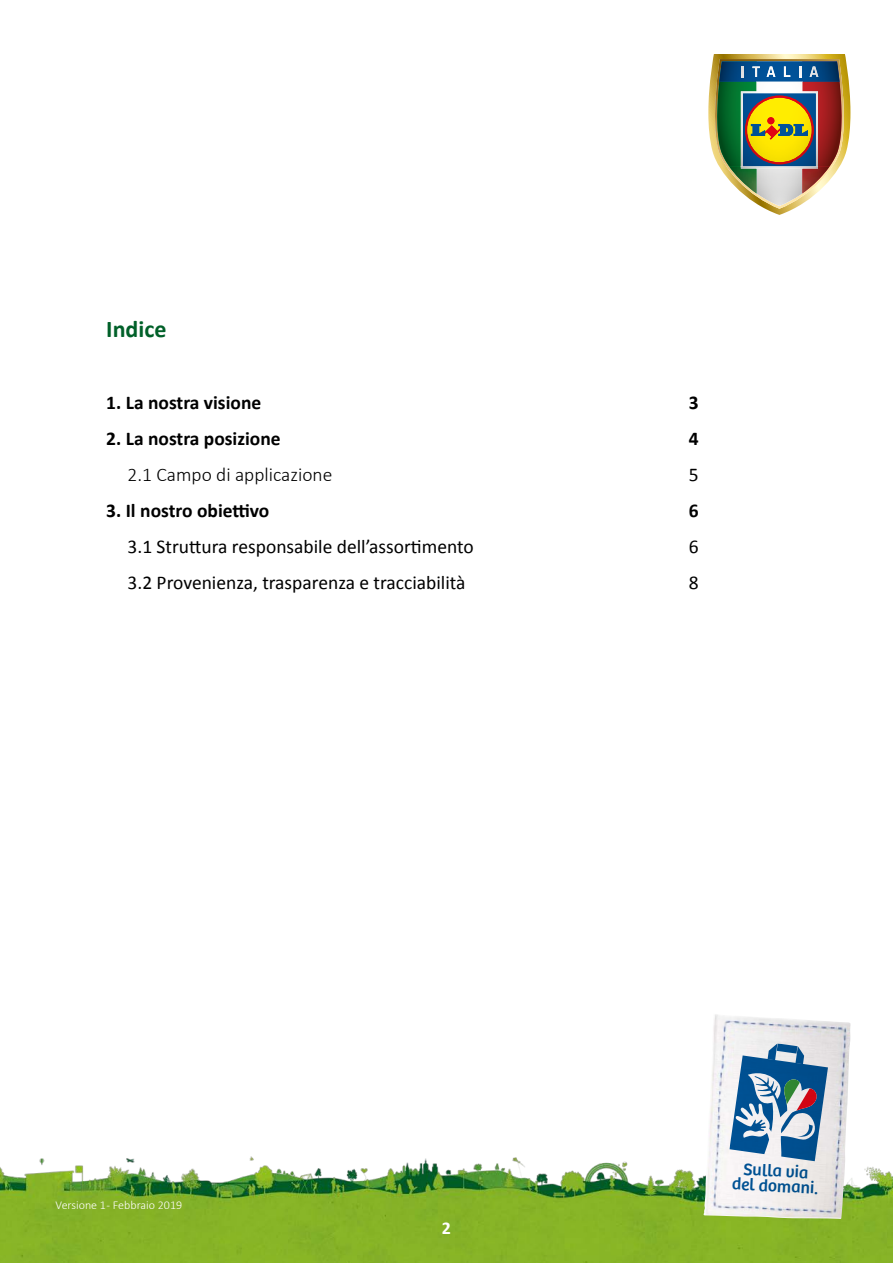
<style>
.page{position:relative;width:893px;height:1263px;background:#fff}
.page>*{position:absolute;margin:0;border:0;box-sizing:border-box;transform-origin:0 0}
.t1{font:700 24px "Calibri";color:#006029}
.t2{font:19.5px "Calibri";color:#000}
.t3{font:700 19.5px "Calibri";color:#000}
.t4{font:300 19.5px "Calibri";color:#000}
.t5{font:700 18px "Calibri";color:#fff}
.t6{font:17.4px/15.3px "Bree Chiquita";color:#00559a;text-align:center}
.t7{font:300 12px "Calibri";color:#fff}
</style>
<div class="page">
<img style="left:0;top:1156px;width:893px;height:107px">
<img style="left:703px;top:1014px;width:147px;height:205px">
<svg style="left:729px;top:1043px;width:99px;height:118px"></svg>
<svg style="left:708px;top:54px;width:142px;height:161px"></svg>
<img style="left:745px;top:96px;width:69px;height:68px">
<img style="left:751px;top:124px;width:57px;height:12px">
<img style="left:756px;top:169px;width:12px;height:31px">
<img style="left:802px;top:166px;width:16px;height:27px">
<img style="left:729px;top:166px;width:27px;height:27px">
<p class="t1" style="left:106px;top:314px;width:62px">Indice</p>
<p class="t3" style="left:106px;top:390px;width:156px">1. La nostra visione</p>
<p class="t3" style="left:689px;top:390px;width:11px">3</p>
<p class="t3" style="left:106px;top:426px;width:176px">2. La nostra posizione</p>
<p class="t3" style="left:689px;top:426px;width:11px">4</p>
<p class="t4" style="left:128px;top:462px;width:206px">2.1 Campo di applicazione</p>
<p class="t2" style="left:689px;top:462px;width:11px">5</p>
<p class="t3" style="left:106px;top:498px;width:165px">3. Il nostro obiettivo</p>
<p class="t3" style="left:689px;top:498px;width:11px">6</p>
<p class="t2" style="left:128px;top:534px;width:348px">3.1 Struttura responsabile dell’assortimento</p>
<p class="t2" style="left:689px;top:534px;width:11px">6</p>
<p class="t2" style="left:128px;top:570px;width:339px">3.2 Provenienza, trasparenza e tracciabilità</p>
<p class="t2" style="left:689px;top:570px;width:11px">8</p>
<p class="t7" style="left:56px;top:1197px;width:128px">Versione 1 - Febbraio 2019</p>
<p class="t5" style="left:442px;top:1217px;width:11px">2</p>
<p class="t6" style="left:733px;top:1161px;width:88px;rotate:3deg">Sulla via del domani.</p>
</div>
